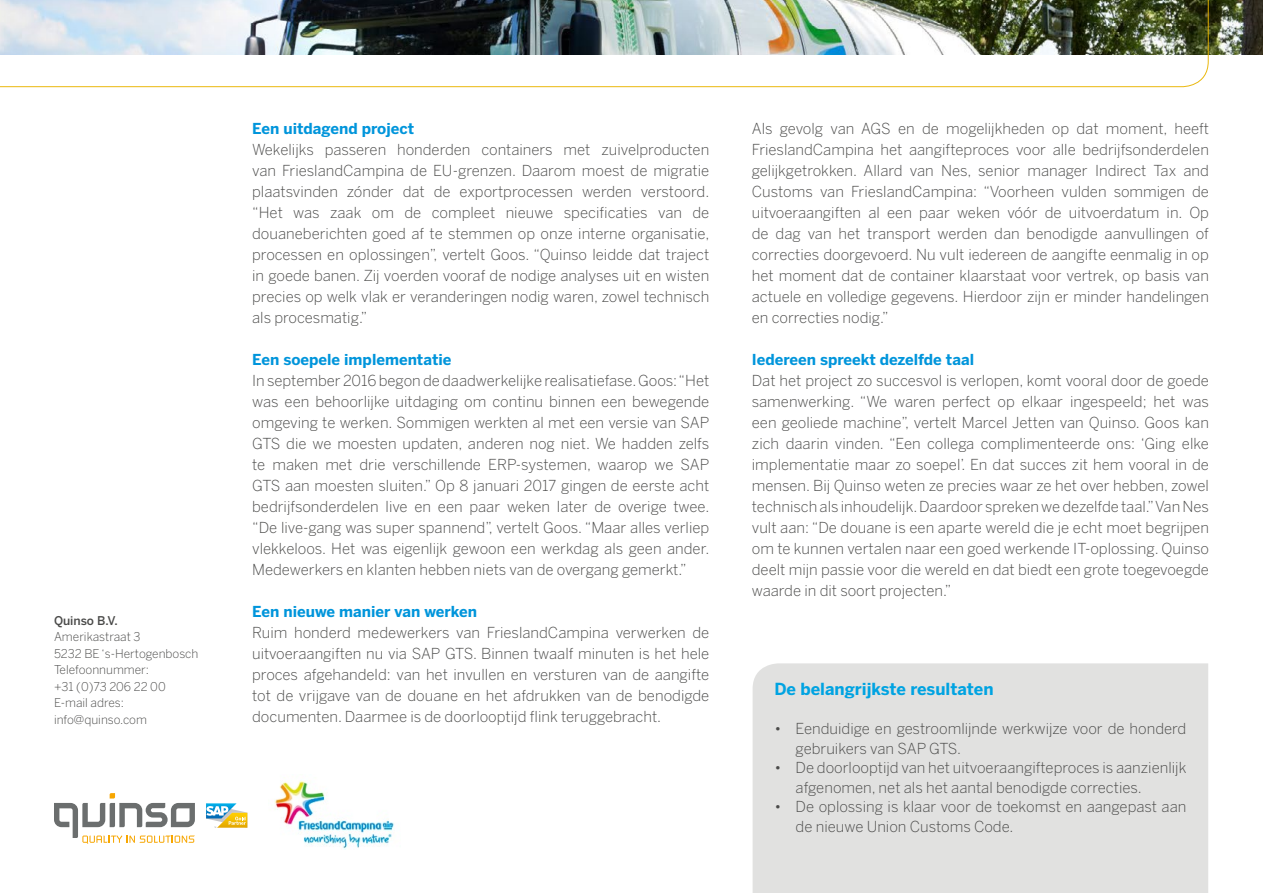
<style>
.page{position:relative;width:1263px;height:893px;background:#fff}
.page>*{position:absolute;margin:0;border:0;box-sizing:border-box;transform-origin:0 0}
.t1{font:700 16.5px "Benton Sans";color:#00a3e2}
.t2{font:300 15px/21px "Benton Sans";color:#4a4a49;text-align:justify}
.t3{font:700 15px "Benton Sans";color:#0095db}
.t4{font:300 12px/16.5px "Benton Sans";color:#4a4a49}
.t5{font:500 12px "Benton Sans";color:#4a4a49}
</style>
<div class="page">
<img style="left:1208px;top:0;width:55px;height:54px">
<div style="left:752px;top:663px;width:456px;height:230px;background:#e1e1e0"></div>
<svg style="left:54px;top:793px;width:141px;height:51px"></svg>
<svg style="left:206px;top:803px;width:41px;height:25px"></svg>
<img style="left:0;top:0;width:1208px;height:87px">
<img style="left:275px;top:781px;width:119px;height:69px">
<p class="t5" style="left:54px;top:613px;width:65px">Quinso B.V.</p>
<p class="t4" style="left:54px;top:629px;width:146px">Amerikastraat 3<br>5232 BE ‘s-Hertogenbosch<br>Telefoonnummer:<br>+31 (0)73 206 22 00<br>E-mail adres: info@quinso.com</p>
<p class="t3" style="left:252px;top:119px;width:163px">Een uitdagend project</p>
<p class="t2" style="left:252px;top:139px;width:459px">Wekelijks passeren honderden containers met zuivelproducten van FrieslandCampina de EU-grenzen. Daarom moest de migratie plaatsvinden zónder dat de exportprocessen werden verstoord. “Het was zaak om de compleet nieuwe specificaties van de douaneberichten goed af te stemmen op onze interne organisatie, processen en oplossingen”, vertelt Goos. “Quinso leidde dat traject in goede banen. Zij voerden vooraf de nodige analyses uit en wisten precies op welk vlak er veranderingen nodig waren, zowel technisch als procesmatig.”</p>
<p class="t3" style="left:252px;top:350px;width:201px">Een soepele implementatie</p>
<p class="t2" style="left:252px;top:370px;width:459px">In september 2016 begon de daadwerkelijke realisatiefase. Goos: “Het was een behoorlijke uitdaging om continu binnen een bewegende omgeving te werken. Sommigen werkten al met een versie van SAP GTS die we moesten updaten, anderen nog niet. We hadden zelfs te maken met drie verschillende ERP-systemen, waarop we SAP GTS aan moesten sluiten.” Op 8 januari 2017 gingen de eerste acht bedrijfsonderdelen live en een paar weken later de overige twee. “De live-gang was super spannend”, vertelt Goos. “Maar alles verliep vlekkeloos. Het was eigenlijk gewoon een werkdag als geen ander.<br>Medewerkers en klanten hebben niets van de overgang gemerkt.”</p>
<p class="t3" style="left:252px;top:602px;width:226px">Een nieuwe manier van werken</p>
<p class="t2" style="left:252px;top:622px;width:459px">Ruim honderd medewerkers van FrieslandCampina verwerken de uitvoeraangiften nu via SAP GTS. Binnen twaalf minuten is het hele proces afgehandeld: van het invullen en versturen van de aangifte tot de vrijgave van de douane en het afdrukken van de benodigde documenten. Daarmee is de doorlooptijd flink teruggebracht.</p>
<p class="t2" style="left:752px;top:118px;width:459px">Als gevolg van AGS en de mogelijkheden op dat moment, heeft FrieslandCampina het aangifteproces voor alle bedrijfsonderdelen gelijkgetrokken. Allard van Nes, senior manager Indirect Tax and Customs van FrieslandCampina: “Voorheen vulden sommigen de uitvoeraangiften al een paar weken vóór de uitvoerdatum in. Op de dag van het transport werden dan benodigde aanvullingen of correcties doorgevoerd. Nu vult iedereen de aangifte eenmalig in op het moment dat de container klaarstaat voor vertrek, op basis van actuele en volledige gegevens. Hierdoor zijn er minder handelingen en correcties nodig.”</p>
<p class="t3" style="left:752px;top:350px;width:224px">Iedereen spreekt dezelfde taal</p>
<p class="t2" style="left:752px;top:370px;width:459px">Dat het project zo succesvol is verlopen, komt vooral door de goede samenwerking. “We waren perfect op elkaar ingespeeld; het was een geoliede machine”, vertelt Marcel Jetten van Quinso. Goos kan zich daarin vinden. “Een collega complimenteerde ons: ‘Ging elke implementatie maar zo soepel’. En dat succes zit hem vooral in de mensen. Bij Quinso weten ze precies waar ze het over hebben, zowel technisch als inhoudelijk. Daardoor spreken we dezelfde taal.” Van Nes vult aan: “De douane is een aparte wereld die je echt moet begrijpen om te kunnen vertalen naar een goed werkende IT-oplossing. Quinso deelt mijn passie voor die wereld en dat biedt een grote toegevoegde waarde in dit soort projecten.”</p>
<p class="t1" style="left:774px;top:679px;width:221px">De belangrijkste resultaten</p>
<p class="t2" style="left:796px;top:719px;width:392px;line-height:19.5px;text-indent:-21px">• Eenduidige en gestroomlijnde werkwijze voor de honderd gebruikers van SAP GTS.</p>
<p class="t2" style="left:796px;top:758px;width:392px;line-height:19.5px;text-indent:-21px">• De doorlooptijd van het uitvoeraangifteproces is aanzienlijk afgenomen, net als het aantal benodigde correcties.</p>
<p class="t2" style="left:796px;top:797px;width:392px;line-height:19.5px;text-indent:-21px">• De oplossing is klaar voor de toekomst en aangepast aan de nieuwe Union Customs Code.</p>
</div>
